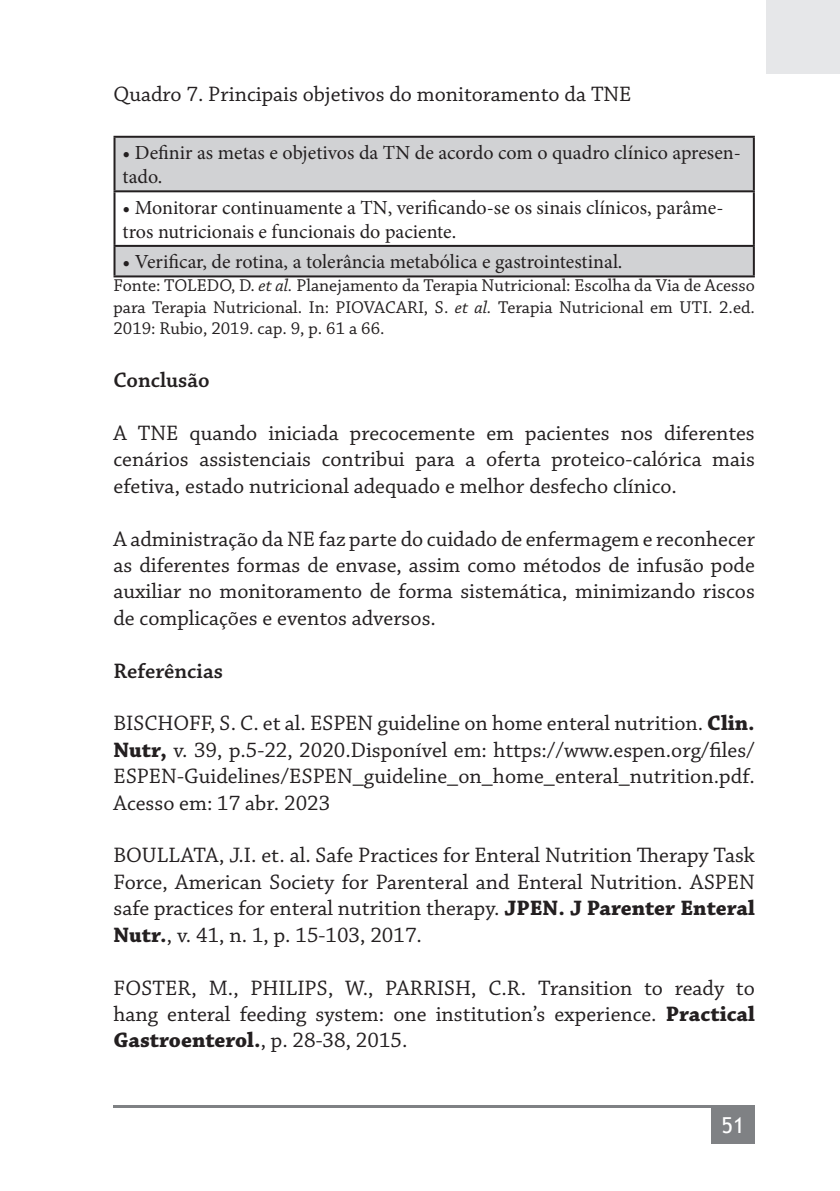
<style>
.page{position:relative;width:840px;height:1191px;background:#fff}
.page>*{position:absolute;margin:0;border:0;box-sizing:border-box;transform-origin:0 0}
.Corpo_de_texto{font:22px/26.4px "Chaparral Pro";color:#231f20;text-align:justify}
.Corpo_de_texto-2{font:600 22px "Chaparral Pro";color:#231f20}
.t1{font:22px "Trebuchet MS";color:#fff}
.SUMÁRIO{font:20px/24px "Minion Pro";color:#231f20}
.Corpo_de_texto-3{font:18px/21.6px "Chaparral Pro";color:#231f20;text-align:justify}
.s1{font-style:italic}
.s2{font-weight:700}
</style>
<div class="page">
<div style="left:114px;top:137px;width:639px;height:54px;background:#d1d2d4"></div>
<div style="left:114px;top:246px;width:639px;height:30px;background:#d1d2d4"></div>
<hr style="left:113px;top:136px;width:641px;height:2px;background:#231f20">
<hr style="left:113px;top:138px;width:2px;height:52px;background:#231f20">
<hr style="left:752px;top:138px;width:2px;height:52px;background:#231f20">
<hr style="left:113px;top:190px;width:641px;height:2px;background:#231f20">
<hr style="left:113px;top:192px;width:2px;height:53px;background:#231f20">
<hr style="left:752px;top:192px;width:2px;height:53px;background:#231f20">
<hr style="left:113px;top:245px;width:641px;height:2px;background:#231f20">
<hr style="left:113px;top:247px;width:2px;height:28px;background:#231f20">
<hr style="left:752px;top:247px;width:2px;height:28px;background:#231f20">
<hr style="left:113px;top:275px;width:641px;height:2px;background:#231f20">
<p class="Corpo_de_texto" style="left:113px;top:82px;width:519px">Quadro 7. Principais objetivos do monitoramento da TNE</p>
<p class="SUMÁRIO" style="left:122px;top:141px;width:619px">• Definir as metas e objetivos da TN de acordo com o quadro clínico apresen&shy;tado.</p>
<p class="SUMÁRIO" style="left:122px;top:196px;width:602px">• Monitorar continuamente a TN, verificando-se os sinais clínicos, parâme&shy;tros nutricionais e funcionais do paciente.</p>
<p class="SUMÁRIO" style="left:122px;top:250px;width:501px">• Verificar, de rotina, a tolerância metabólica e gastrointestinal.</p>
<p class="Corpo_de_texto-3" style="left:113px;top:275px;width:642px">Fonte: TOLEDO, D. <span class="s1">et al.</span> Planejamento da Terapia Nutricional: Escolha da Via de Acesso para Terapia Nutricional. In: PIOVACARI, S. <span class="s1">et al.</span> Terapia Nutricional em UTI. 2.ed.<br>2019: Rubio, 2019. cap. 9, p. 61 a 66.</p>
<p class="Corpo_de_texto-2" style="left:113px;top:367px;width:98px">Conclusão</p>
<p class="Corpo_de_texto" style="left:113px;top:420px;width:642px">A TNE quando iniciada precocemente em pacientes nos diferentes cenários assistenciais contribui para a oferta proteico-calórica mais efetiva, estado nutricional adequado e melhor desfecho clínico.</p>
<p class="Corpo_de_texto" style="left:113px;top:526px;width:642px">A administração da NE faz parte do cuidado de enfermagem e reconhecer as diferentes formas de envase, assim como métodos de infusão pode auxiliar no monitoramento de forma sistemática, minimizando riscos de complicações e eventos adversos.</p>
<p class="Corpo_de_texto-2" style="left:113px;top:658px;width:111px">Referências</p>
<p class="Corpo_de_texto" style="left:113px;top:711px;width:642px">BISCHOFF, S. C. et al. ESPEN guideline on home enteral nutrition. <span class="s2">Clin.<br>Nutr,</span> v. 39, p.5-22, 2020.Disponível em: https://www.espen.org/files/ ESPEN-Guidelines/ESPEN_guideline_on_home_enteral_nutrition.pdf.<br>Acesso em: 17 abr. 2023</p>
<p class="Corpo_de_texto" style="left:113px;top:843px;width:642px">BOULLATA, J.I. et. al. Safe Practices for Enteral Nutrition Therapy Task Force, American Society for Parenteral and Enteral Nutrition. ASPEN safe practices for enteral nutrition therapy. <span class="s2">JPEN. J Parenter Enteral Nutr.</span>, v. 41, n. 1, p. 15-103, 2017.</p>
<p class="Corpo_de_texto" style="left:113px;top:975px;width:642px">FOSTER, M., PHILIPS, W., PARRISH, C.R. Transition to ready to hang enteral feeding system: one institution’s experience. <span class="s2">Practical Gastroenterol.</span>, p. 28-38, 2015.</p>
<p class="t1" style="left:721px;top:1111px;width:25px">51</p>
</div>
